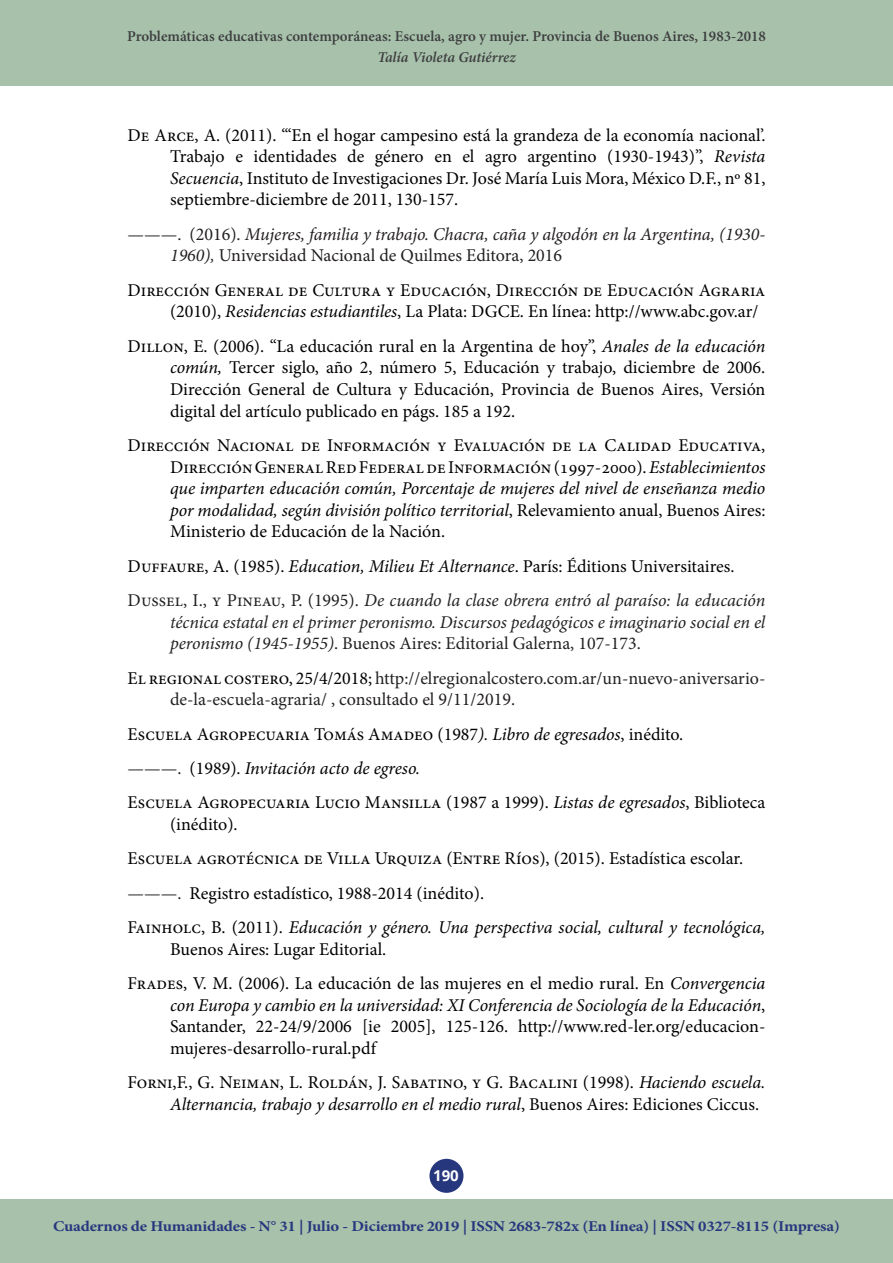
<style>
.page{position:relative;width:893px;height:1263px;background:#fff}
.page>*{position:absolute;margin:0;border:0;box-sizing:border-box;transform-origin:0 0}
.Default{font:18px/21.6px "Minion Pro";color:#000;text-align:justify}
.t1{font:italic 18px/21.6px "Minion Pro";letter-spacing:-.005em;color:#222;text-align:justify}
.t2{font:italic 18px/21.6px "Minion Pro";letter-spacing:-.005em;color:#000}
.t3{font:18px/21.6px "Minion Pro";color:#222}
.t4{font:italic 18px/21.6px "Minion Pro";letter-spacing:-.005em;color:#231f20}
.t5{font:700 15px "Minion Pro";letter-spacing:-.01em;color:#27377e;scale:1.11 1}
.t6{font:600 15px "Minion Pro";color:#3e3e3f}
.t7{font:italic 600 15px "Minion Pro";letter-spacing:-.005em;color:#3e3e3f}
.t8{font:700 15px "Open Sans";color:#fff}
.s1{font-style:italic}
.s2{font-style:normal}
.s3{color:#000}
.s4{color:#231f20}
.s5{font-style:normal;color:#231f20}
</style>
<div class="page">
<div style="left:429px;top:1159px;width:34px;height:34px;background:#27377e;border-radius:50%"></div>
<div style="left:0;top:0;width:893px;height:85px;background:#a7c1ab"></div>
<div style="left:0;top:1199px;width:893px;height:64px;background:#a7c1ab"></div>
<p class="t6" style="left:127px;top:26px;width:640px">Problemáticas educativas contemporáneas: Escuela, agro y mujer. Provincia de Buenos Aires, 1983-2018</p>
<p class="t7" style="left:377px;top:46px;width:140px">Talía Violeta Gutiérrez</p>
<p class="Default" style="left:170px;top:124px;width:597px;text-indent:-43px">De Arce, A. (2011). “‘En el hogar campesino está la grandeza de la economía nacional’.<br>Trabajo e identidades de género en el agro argentino (1930-1943)”, <span class="s1">Revista Secuencia</span>, Instituto de Investigaciones Dr. José María Luis Mora, México D.F., nº 81, septiembre-diciembre de 2011, 130-157.</p>
<p class="t4" style="left:170px;top:223px;width:597px;text-indent:-43px"><span class="s2">———. (2016).</span> Mujeres, familia y trabajo. Chacra, caña y algodón en la Argentina, (1930-<br>1960), <span class="s2">Universidad Nacional de Quilmes Editora, 2016</span></p>
<p class="Default" style="left:170px;top:279px;width:597px;text-indent:-43px">Dirección General de Cultura y Educación, Dirección de Educación Agraria (2010), <span class="s1">Residencias estudiantiles</span>, La Plata: DGCE. En línea: http://www.abc.gov.ar/</p>
<p class="Default" style="left:170px;top:335px;width:597px;text-indent:-43px">Dillon, E. (2006). “La educación rural en la Argentina de hoy”, <span class="s1">Anales de la educación común,</span> Tercer siglo, año 2, número 5, Educación y trabajo, diciembre de 2006.<br>Dirección General de Cultura y Educación, Provincia de Buenos Aires, Versión digital del artículo publicado en págs. 185 a 192.</p>
<p class="Default" style="left:170px;top:434px;width:597px;text-indent:-43px">Dirección Nacional de Información y Evaluación de la Calidad Educativa, Dirección General Red Federal de Información (1997-2000). <span class="s1">Establecimientos que imparten educación común, Porcentaje de mujeres del nivel de enseñanza medio por modalidad, según división político territorial</span>, Relevamiento anual, Buenos Aires:<br>Ministerio de Educación de la Nación.</p>
<p class="Default" style="left:128px;top:555px;width:608px">Duffaure, A. (1985). <span class="s1">Education, Milieu Et Alternance</span>. París: Éditions Universitaires.</p>
<p class="t1" style="left:170px;top:589px;width:597px;text-indent:-43px"><span class="s2">Dussel, I., y Pineau, P. (1995).</span> De cuando la clase obrera entró al paraíso: la educación técnica estatal en el primer peronismo. Discursos pedagógicos e imaginario social en el peronismo (1945-1955)<span class="s2">. Buenos Aires: Editorial Galerna, 107-173.</span></p>
<p class="t3" style="left:170px;top:667px;width:597px;text-indent:-43px"><span class="s3">El regional costero, 25/4/2018;</span> http://elregionalcostero.com.ar/un-nuevo-aniversario&shy;de-la-escuela-agraria/ <span class="s4">, consultado el 9/11/2019.</span></p>
<p class="Default" style="left:128px;top:723px;width:557px">Escuela Agropecuaria Tomás Amadeo (1987<span class="s1">). Libro de egresados</span>, inédito.</p>
<p class="t2" style="left:128px;top:757px;width:294px"><span class="s5">———.</span> <span class="s2">(1989).</span> Invitación acto de egreso.</p>
<p class="Default" style="left:170px;top:792px;width:597px;text-indent:-43px">Escuela Agropecuaria Lucio Mansilla (1987 a 1999). <span class="s1">Listas de egresados</span>, Biblioteca (inédito).</p>
<p class="Default" style="left:128px;top:848px;width:617px">Escuela agrotécnica de Villa Urquiza (Entre Ríos), (2015). Estadística escolar.</p>
<p class="Default" style="left:128px;top:882px;width:358px"><span class="s4">———.</span> Registro estadístico, 1988-2014 (inédito).</p>
<p class="t2" style="left:170px;top:916px;width:597px;text-indent:-43px"><span class="s2">Fainholc, B. (2011).</span> Educación y género. Una perspectiva social, cultural y tecnológica,<br><span class="s2">Buenos Aires: Lugar Editorial.</span></p>
<p class="Default" style="left:170px;top:972px;width:597px;text-indent:-43px">Frades, V. M. (2006). La educación de las mujeres en el medio rural. En <span class="s1">Convergencia con Europa y cambio en la universidad: XI Conferencia de Sociología de la Educación</span>, Santander, 22-24/9/2006 [ie 2005], 125-126. http://www.red-ler.org/educacion&shy;mujeres-desarrollo-rural.pdf</p>
<p class="Default" style="left:170px;top:1072px;width:597px;text-indent:-43px">Forni,F., G. Neiman, L. Roldán, J. Sabatino, y G. Bacalini (1998). <span class="s1">Haciendo escuela.<br>Alternancia, trabajo y desarrollo en el medio rural</span>, Buenos Aires: Ediciones Ciccus.</p>
<p class="t8" style="left:433px;top:1165px;width:27px">190</p>
<p class="t5" style="left:53px;top:1216px;width:710px">Cuadernos de Humanidades - N° 31 | Julio - Diciembre 2019 | ISSN 2683-782x (En línea) | ISSN 0327-8115 (Impresa)</p>
</div>
